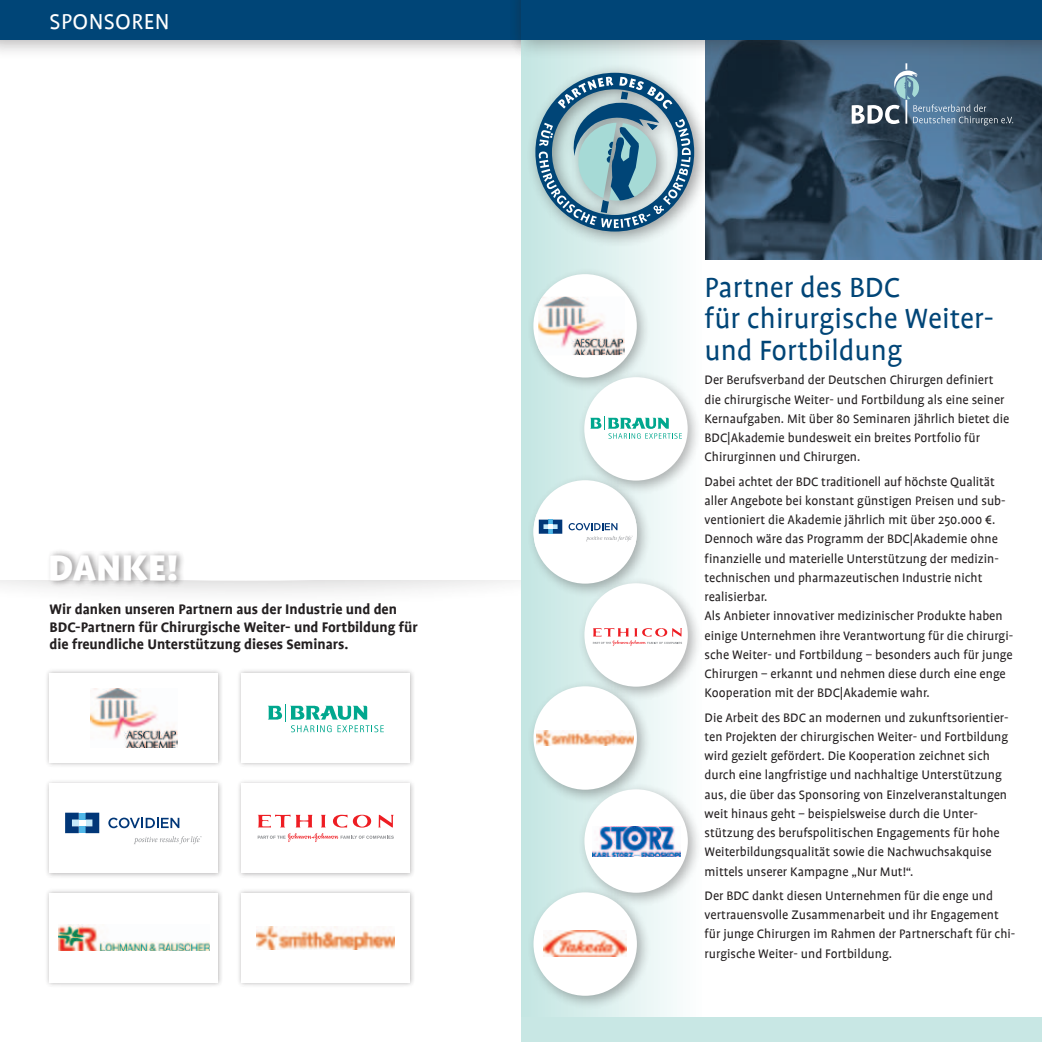
<style>
.page{position:relative;width:1042px;height:1042px;background:#fff}
.page>*{position:absolute;margin:0;border:0;box-sizing:border-box;transform-origin:0 0}
.t1{font:900 42px "Profile";color:#fff}
.t2{font:31.5px/31.5px "Profile";color:#004577}
.t3{font:24.5px "Profile";letter-spacing:.015em;color:#fff}
.t4{font:700 15.75px/17.5px "Profile";color:#231f20}
.t5{font:14px/19.2px "Profile";color:#231f20}
</style>
<div class="page">
<div style="left:0;top:0;width:1042px;height:60px;background:#231f20;opacity:.33"></div>
<div style="left:0;top:0;width:1042px;height:40px;background:#004577"></div>
<div style="left:47px;top:549px;width:138px;height:39px;background:#231f20;opacity:.47"></div>
<div style="left:0;top:581px;width:521px;height:27px;background:#231f20;opacity:.25"></div>
<img style="left:704px;top:59px;width:338px;height:201px">
<div style="left:521px;top:0;width:183px;height:1042px;background:linear-gradient(to right,#c3e5e2,#fefefe)"></div>
<svg style="left:851px;top:63px;width:162px;height:62px;background:#56728a"></svg>
<div style="left:526px;top:63px;width:185px;height:186px;background:#231f20;opacity:.44"></div>
<svg style="left:535px;top:73px;width:159px;height:159px;background:#85aab9"></svg>
<div style="left:521px;top:1017px;width:521px;height:25px;background:#c8e7e4"></div>
<div style="left:526px;top:267px;width:125px;height:124px;background:#231f20;opacity:.33"></div>
<div style="left:533px;top:274px;width:104px;height:103px;background:#fff;border-radius:50%"></div>
<img style="left:538px;top:297px;width:87px;height:58px">
<div style="left:526px;top:473px;width:125px;height:124px;background:#231f20;opacity:.33"></div>
<div style="left:533px;top:480px;width:104px;height:103px;background:#fff;border-radius:50%"></div>
<div style="left:533px;top:514px;width:104px;height:33px;background:#fff"></div>
<svg style="left:568px;top:523px;width:49px;height:7px"></svg>
<svg style="left:539px;top:519px;width:23px;height:15px"></svg>
<svg style="left:586px;top:536px;width:47px;height:5px"></svg>
<div style="left:577px;top:576px;width:125px;height:124px;background:#231f20;opacity:.33"></div>
<div style="left:584px;top:583px;width:104px;height:104px;background:#fff;border-radius:50%"></div>
<svg style="left:593px;top:628px;width:89px;height:18px"></svg>
<div style="left:526px;top:679px;width:125px;height:124px;background:#231f20;opacity:.33"></div>
<div style="left:533px;top:686px;width:104px;height:104px;background:#fff;border-radius:50%"></div>
<img style="left:537px;top:730px;width:96px;height:16px">
<div style="left:577px;top:370px;width:125px;height:124px;background:#231f20;opacity:.33"></div>
<div style="left:584px;top:377px;width:104px;height:103px;background:#fff;border-radius:50%"></div>
<svg style="left:590px;top:416px;width:92px;height:23px"></svg>
<div style="left:577px;top:782px;width:125px;height:124px;background:#231f20;opacity:.33"></div>
<div style="left:584px;top:789px;width:104px;height:104px;background:#fff;border-radius:50%"></div>
<img style="left:592px;top:826px;width:88px;height:30px">
<div style="left:526px;top:885px;width:125px;height:124px;background:#231f20;opacity:.33"></div>
<div style="left:533px;top:892px;width:104px;height:104px;background:#fff;border-radius:50%"></div>
<img style="left:544px;top:930px;width:82px;height:27px">
<div style="left:508px;top:0;width:534px;height:59px;background:#231f20;opacity:.33"></div>
<div style="left:521px;top:0;width:521px;height:40px;background:#004577"></div>
<div style="left:236px;top:668px;width:179px;height:100px;background:#231f20;opacity:.33"></div>
<div style="left:241px;top:673px;width:169px;height:89px;background:#fff"></div>
<svg style="left:268px;top:704px;width:116px;height:28px"></svg>
<div style="left:236px;top:778px;width:179px;height:100px;background:#231f20;opacity:.33"></div>
<div style="left:241px;top:784px;width:169px;height:89px;background:#fff"></div>
<svg style="left:258px;top:815px;width:136px;height:27px"></svg>
<div style="left:236px;top:887px;width:179px;height:101px;background:#231f20;opacity:.33"></div>
<div style="left:241px;top:893px;width:169px;height:89px;background:#fff"></div>
<img style="left:256px;top:926px;width:139px;height:23px">
<div style="left:44px;top:668px;width:180px;height:100px;background:#231f20;opacity:.33"></div>
<div style="left:50px;top:673px;width:168px;height:89px;background:#fff"></div>
<img style="left:91px;top:689px;width:86px;height:58px">
<div style="left:44px;top:778px;width:180px;height:100px;background:#231f20;opacity:.33"></div>
<div style="left:50px;top:784px;width:168px;height:89px;background:#fff"></div>
<svg style="left:108px;top:817px;width:71px;height:11px"></svg>
<div style="left:79px;top:812px;width:7px;height:7px;background:#50b7e8"></div>
<div style="left:79px;top:826px;width:7px;height:7px;background:#50b7e8"></div>
<svg style="left:65px;top:812px;width:14px;height:21px"></svg>
<svg style="left:86px;top:812px;width:13px;height:21px"></svg>
<svg style="left:134px;top:836px;width:68px;height:8px"></svg>
<div style="left:44px;top:887px;width:180px;height:101px;background:#231f20;opacity:.33"></div>
<div style="left:50px;top:893px;width:168px;height:89px;background:#fff"></div>
<img style="left:58px;top:924px;width:152px;height:27px">
<h3 class="t3" style="left:50px;top:9px;width:121px">Sponsoren</h3>
<h1 class="t1" style="left:48px;top:544px;width:131px">DANKE!</h1>
<p class="t4" style="left:50px;top:601px;width:369px">Wir danken unseren Partnern aus der Industrie und den<br>BDC-Partnern für Chirurgische Weiter- und Fortbildung für die freundliche Unterstützung dieses Seminars.</p>
<h2 class="t2" style="left:704px;top:272px;width:291px">Partner des BDC<br>für chirurgische Weiter&shy;und Fortbildung</h2>
<p class="t5" style="left:704px;top:371px;width:306px">Der Berufsverband der Deutschen Chirurgen definiert die chirurgische Weiter- und Fortbildung als eine seiner Kernaufgaben. Mit über 80 Seminaren jährlich bietet die BDC|Akademie bundesweit ein breites Portfolio für Chirurginnen und Chirurgen.</p>
<p class="t5" style="left:704px;top:472px;width:310px">Dabei achtet der BDC traditionell auf höchste Qualität aller Angebote bei konstant günstigen Preisen und sub&shy;ventioniert die Akademie jährlich mit über 250.000 €.<br>Dennoch wäre das Programm der BDC|Akademie ohne finanzielle und materielle Unterstützung der medizin&shy;technischen und pharmazeutischen I ndustrie nicht realisierbar.<br>Als Anbieter innovativer medizinischer Produkte haben einige Unternehmen ihre Verantwortung für die chirurgi&shy;sche Weiter- und Fortbildung – besonders auch für junge Chirurgen – erkannt und nehmen diese durch eine enge Kooperation mit der BDC|Akademie wahr.</p>
<p class="t5" style="left:704px;top:708px;width:306px">Die Arbeit des BDC an modernen und zukunftsorientier&shy;ten Projekten der chirurgischen Weiter- und Fortbildung wird gezielt gefördert. Die Kooperation zeichnet sich durch eine langfristige und nachhaltige Unterstützung aus, die über das Sponsoring von Einzelveranstaltungen weit hinaus geht – beispielsweise durch die Unter&shy;stützung des berufspolitischen Engagements für hohe Weiterbildungsqualität sowie die Nachwuchsakquise mittels unserer Kampagne „N ur Mut!“.</p>
<p class="t5" style="left:704px;top:886px;width:312px">Der BDC dankt diesen Unternehmen für die enge und vertrauensvolle Zusammenarbeit und ihr Engagement für junge Chirurgen im Rahmen der Partnerschaft für chi&shy;rurgische Weiter- und Fortbildung.</p>
</div>
